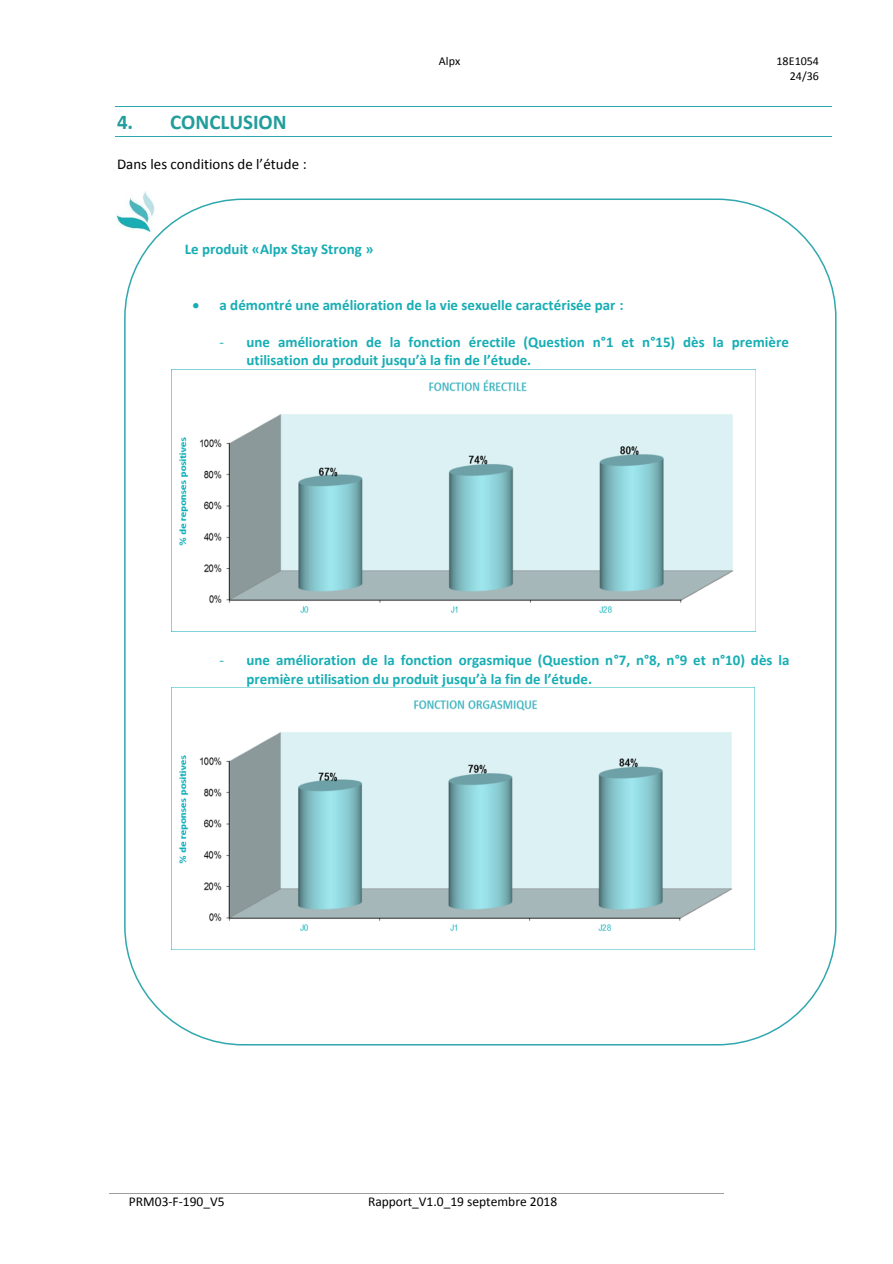
<style>
.page{position:relative;width:893px;height:1264px;background:#fff}
.page>*{position:absolute;margin:0;border:0;box-sizing:border-box;transform-origin:0 0}
.t1{font:700 21px "Calibri";color:#219d9b}
.t2{font:700 15px/18.3px "Calibri";color:#17adb4}
.t3{font:15px "Calibri";color:#000}
.t4{font:13.5px "Calibri";color:#000}
.t5{font:12px/14.5px "Calibri";color:#000;text-align:right}
.s1{font-weight:400}
</style>
<div class="page">
<hr style="left:109px;top:1192px;width:136px;height:1px;background:#9d9ea2">
<hr style="left:245px;top:1192px;width:436px;height:1px;background:#9d9ea2">
<hr style="left:681px;top:1192px;width:138px;height:1px;background:#9d9ea2">
<hr style="left:115px;top:106px;width:717px;height:1px;background:#2fa7ae">
<hr style="left:115px;top:136px;width:717px;height:1px;background:#2fa7ae">
<img style="left:171px;top:369px;width:585px;height:262px">
<img style="left:171px;top:687px;width:584px;height:262px">
<img style="left:117px;top:192px;width:37px;height:40px">
<div style="left:725px;top:1131px;width:134px;height:104px;background:#fff"></div>
<h1 class="t1" style="left:117px;top:108px;width:171px">4. CONCLUSION</h1>
<p class="t3" style="left:117px;top:155px;width:191px">Dans les conditions de l’étude :</p>
<p class="t2" style="left:185px;top:240px;width:190px">Le produit «Alpx Stay Strong »</p>
<p class="t5" style="left:777px;top:54px;width:44px">18E1054<br>24/36</p>
<p class="t2" style="left:192px;top:296px;width:433px">• a démontré une amélioration de la vie sexuelle caractérisée par :</p>
<p class="t2" style="left:246px;top:332px;width:544px;text-indent:-27px"><span class="s1">-</span> une amélioration de la fonction érectile (Question n°1 et n°15) dès la première utilisation du produit jusqu’à la fin de l’étude.</p>
<p class="t2" style="left:246px;top:651px;width:544px;text-indent:-27px"><span class="s1">-</span> une amélioration de la fonction orgasmique (Question n°7, n°8, n°9 et n°10) dès la première utilisation du produit jusqu’à la fin de l’étude.</p>
<p class="t4" style="left:129px;top:1192px;width:97px">PRM03-F-190_V5</p>
<p class="t4" style="left:368px;top:1192px;width:191px">Rapport_V1.0_19 septembre 2018</p>
</div>
